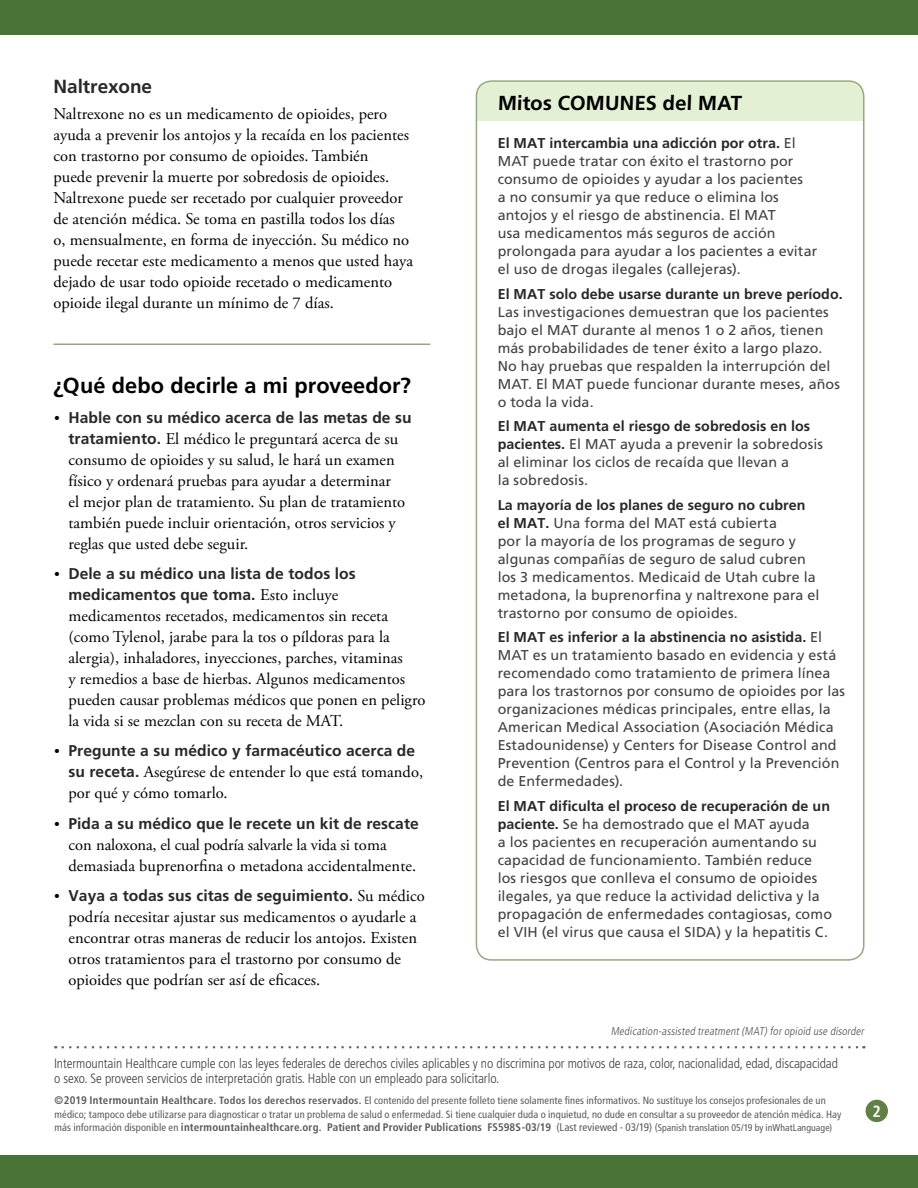
<style>
.page{position:relative;width:918px;height:1188px;background:#fff}
.page>*{position:absolute;margin:0;border:0;box-sizing:border-box;transform-origin:0 0}
.Level_1{font:700 21.75px "Frutiger LT Std";letter-spacing:.005em;color:#000}
.Level_1-2{font:700 20.25px "Frutiger LT Std";color:#000}
.Level_2{font:700 18.9px "Frutiger LT Std";color:#292829}
.Main{font:16.5px/21px "Adobe Garamond Pro";color:#000}
.Page_Number{font:700 condensed 16.2px "Frutiger LT Std";color:#fff}
.t1{font:700 15.6px/21px "Frutiger LT Std";letter-spacing:.005em;color:#292829;text-align:center}
.Main_table{font:14.25px/18px "Frutiger LT Std";letter-spacing:.005em;color:#414042}
.t2{font:300 condensed 13.5px/15.8px "Frutiger LT Std";letter-spacing:-.005em;color:#414042}
.t3{font:italic 300 condensed 11.25px "Frutiger LT Std";color:#4d4d4f}
.Footer___h6{font:700 condensed 10.95px "Frutiger LT Std";letter-spacing:.01em;color:#58595b}
.Footer___h6-2{font:condensed 10.5px/13.5px "Frutiger LT Std";letter-spacing:.01em;color:#58595b}
.s1{font-family:"Adobe Garamond Pro";font-weight:400;font-size:15px;color:#000}
.s2{font-family:"Frutiger LT Std";font-weight:700;font-size:15.6px;color:#292829}
.s3{font-family:"Adobe Garamond Pro";font-weight:400;font-size:16.5px;color:#000}
.s4{font-weight:700;color:#292829}
.s5{font-weight:700;font-size:10.95px}
.s6{font-weight:700}
.s7{font-weight:400;font-size:10.5px}
.s8{font-weight:400}
.s9{font-weight:400;font-size:9.75px}
</style>
<div class="page">
<div style="left:0;top:0;width:918px;height:35px;background:#497235"></div>
<div style="left:0;top:1156px;width:918px;height:32px;background:#497235"></div>
<div style="left:866px;top:1100px;width:22px;height:22px;background:#618047;border-radius:50%"></div>
<svg style="left:63px;top:1046px;width:801px;height:3px"></svg>
<div style="left:476px;top:81px;width:388px;height:40px;background:#e3f0d4"></div>
<div style="left:476px;top:80px;width:388px;height:881px;border:2px solid #98a783;border-radius:15px"></div>
<hr style="left:53px;top:344px;width:377px;height:1px;background:#98a783">
<p class="Level_2" style="left:53px;top:75px;width:100px">Naltrexone</p>
<p class="Main" style="left:53px;top:104px;width:361px">Naltrexone no es un medicamento de opioides, pero ayuda a prevenir los antojos y la recaída en los pacientes con trastorno por consumo de opioides. También<br>puede prevenir la muerte por sobredosis de opioides.<br>Naltrexone puede ser recetado por cualquier proveedor de atención médica. Se toma en pastilla todos los días<br>o, mensualmente, en forma de inyección. Su médico no puede recetar este medicamento a menos que usted haya dejado de usar todo opioide recetado o medicamento opioide ilegal durante un mínimo de 7 días.</p>
<p class="Level_1" style="left:53px;top:373px;width:359px">¿Qué debo decirle a mi proveedor?</p>
<p class="t1" style="left:54px;top:407px;width:359px"><span class="s1">•</span> Hable con su médico acerca de las metas de su</p>
<p class="Main" style="left:68px;top:428px;width:338px"><span class="s2">tratamiento.</span> El médico le preguntará acerca de su consumo de opioides y su salud, le hará un examen físico y ordenará pruebas para ayudar a determinar el mejor plan de tratamiento. Su plan de tratamiento también puede incluir orientación, otros servicios y reglas que usted debe seguir.</p>
<p class="t1" style="left:54px;top:563px;width:303px"><span class="s1">•</span> Dele a su médico una lista de todos los medicamentos que toma. <span class="s3">Esto incluye</span></p>
<p class="Main" style="left:68px;top:606px;width:358px">medicamentos recetados, medicamentos sin receta (como Tylenol, jarabe para la tos o píldoras para la alergia), inhaladores, inyecciones, parches, vitaminas<br>y remedios a base de hierbas. Algunos medicamentos pueden causar problemas médicos que ponen en peligro la vida si se mezclan con su receta de MAT.</p>
<p class="t1" style="left:54px;top:740px;width:362px"><span class="s1">•</span> Pregunte a su médico y farmacéutico acerca de</p>
<p class="Main" style="left:68px;top:762px;width:356px"><span class="s2">su receta.</span> Asegúrese de entender lo que está tomando, por qué y cómo tomarlo.</p>
<p class="t1" style="left:54px;top:813px;width:366px"><span class="s1">•</span> Pida a su médico que le recete un kit de rescate</p>
<p class="Main" style="left:68px;top:835px;width:349px">con naloxona, el cual podría salvarle la vida si toma demasiada buprenorfina o metadona accidentalmente.</p>
<p class="t1" style="left:54px;top:885px;width:372px"><span class="s1">•</span> Vaya a todas sus citas de seguimiento. <span class="s3">Su médico</span></p>
<p class="Main" style="left:68px;top:907px;width:350px">podría necesitar ajustar sus medicamentos o ayudarle a encontrar otras maneras de reducir los antojos. Existen otros tratamientos para el trastorno por consumo de opioides que podrían ser así de eficaces.</p>
<p class="Level_1-2" style="left:498px;top:91px;width:246px">Mitos COMUNES del MAT</p>
<p class="Main_table" style="left:498px;top:134px;width:321px"><span class="s4">El MAT intercambia una adicción por otra.</span> El MAT puede tratar con éxito el trastorno por consumo de opioides y ayudar a los pacientes<br>a no consumir ya que reduce o elimina los antojos y el riesgo de abstinencia. El MAT<br>usa medicamentos más seguros de acción prolongada para ayudar a los pacientes a evitar el uso de drogas ilegales (callejeras).</p>
<p class="Main_table" style="left:498px;top:285px;width:347px"><span class="s4">El MAT solo debe usarse durante un breve período.<br></span>Las investigaciones demuestran que los pacientes bajo el MAT durante al menos 1 o 2 años, tienen más probabilidades de tener éxito a largo plazo.<br>No hay pruebas que respalden la interrupción del MAT. El MAT puede funcionar durante meses, años o toda la vida.</p>
<p class="Main_table" style="left:498px;top:417px;width:327px"><span class="s4">El MAT aumenta el riesgo de sobredosis en los pacientes.</span> El MAT ayuda a prevenir la sobredosis al eliminar los ciclos de recaída que llevan a<br>la sobredosis.</p>
<p class="Main_table" style="left:498px;top:496px;width:323px"><span class="s4">La mayoría de los planes de seguro no cubren el MAT.</span> Una forma del MAT está cubierta<br>por la mayoría de los programas de seguro y algunas compañías de seguro de salud cubren los 3 medicamentos. Medicaid de Utah cubre la metadona, la buprenorfina y naltrexone para el trastorno por consumo de opioides.</p>
<p class="Main_table" style="left:498px;top:628px;width:349px"><span class="s4">El MAT es inferior a la abstinencia no asistida.</span> El MAT es un tratamiento basado en evidencia y está recomendado como tratamiento de primera línea para los trastornos por consumo de opioides por las organizaciones médicas principales, entre ellas, la American Medical Association (Asociación Médica Estadounidense) y Centers for Disease Control and Prevention (Centros para el Control y la Prevención de Enfermedades).</p>
<p class="Main_table" style="left:498px;top:797px;width:336px"><span class="s4">El MAT dificulta el proceso de recuperación de un paciente.</span> Se ha demostrado que el MAT ayuda<br>a los pacientes en recuperación aumentando su capacidad de funcionamiento. También reduce los riesgos que conlleva el consumo de opioides ilegales, ya que reduce la actividad delictiva y la propagación de enfermedades contagiosas, como el VIH (el virus que causa el SIDA) y la hepatitis C.</p>
<p class="t3" style="left:611px;top:1024px;width:257px">Medication-assisted treatment(MAT)foropioid use disorder</p>
<p class="t2" style="left:54px;top:1055px;width:786px">Intermountain Healthcare cumple con las leyes federales de derechos civiles aplicables y no discrimina por motivos de raza, color, nacionalidad, edad, discapacidad o sexo. Se proveen servicios de interpretación gratis. Hable con un empleado para solicitarlo.</p>
<p class="Footer___h6-2" style="left:54px;top:1094px;width:788px"><span class="s5">© 2019 Intermountain Healthcare.</span> <span class="s6">Todos los derechos reservados.</span> El contenido del presente folleto tiene solamente fines informativos. No sustituye los consejos profesionales de un médico; tampoco debe utilizarse para diagnosticar o tratar un problema de salud o enfermedad. Si tiene cualquier duda o inquietud, no dude en consultar a su proveedor de atención médica. Hay</p>
<p class="Footer___h6" style="left:54px;top:1121px;width:779px"><span class="s7">más información disponible en</span> intermountainhealthcare.org. Patient and Provider Publications FS598S-03/19 <span class="s8">(Last reviewed - 03/19)</span> <span class="s7">(</span><span class="s9">Spanish translation 05/19 by inWhatLanguage)</span></p>
<p class="Page_Number" style="left:873px;top:1101px;width:10px">2</p>
</div>
